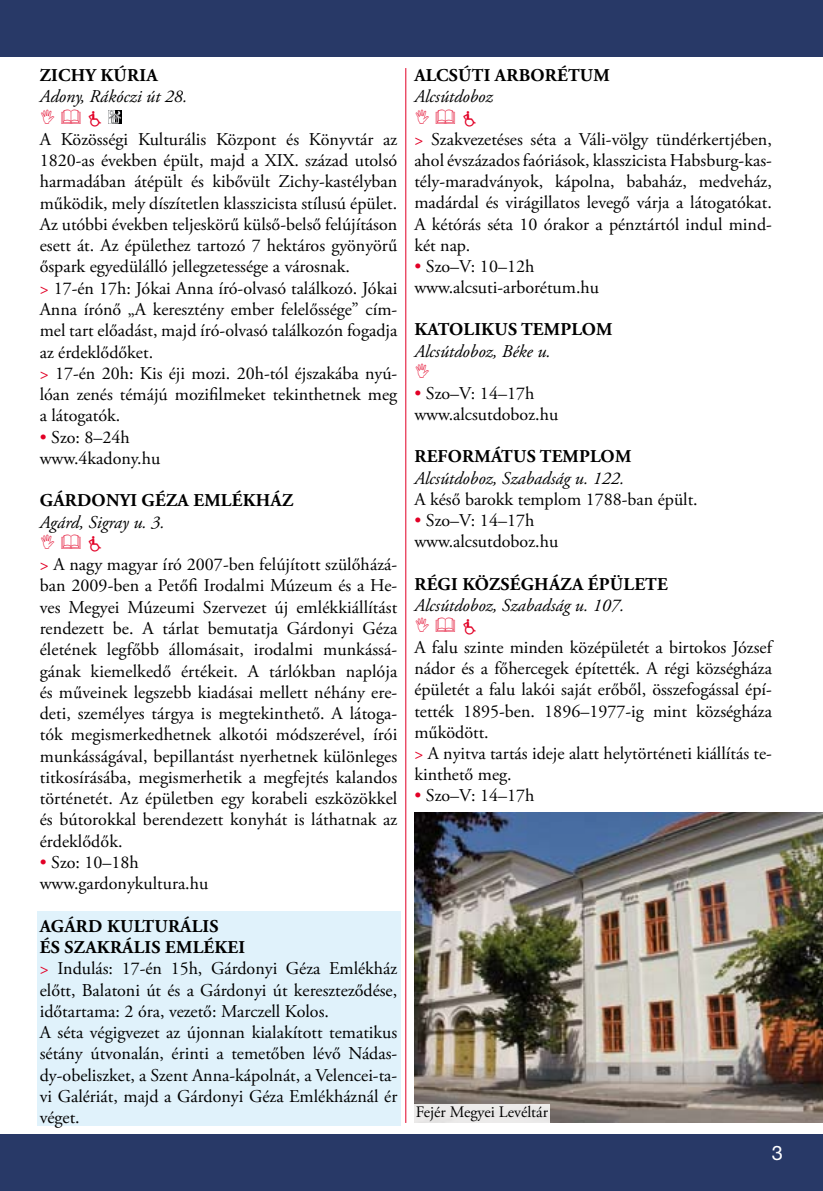
<style>
.page{position:relative;width:823px;height:1191px;background:#fff}
.page>*{position:absolute;margin:0;border:0;box-sizing:border-box;transform-origin:0 0}
.t1{font:20px "Helvetica Neue LT Pro";color:#fff}
.t2{font:18px/21.2px "Adobe Garamond Pro";color:#000}
.t3{font:700 18px "Adobe Garamond Pro";letter-spacing:.015em;color:#000}
.t4{font:italic 18px "Adobe Garamond Pro";color:#000}
.t5{font:16px "Adobe Garamond Pro";color:#000}
.s1{color:#e20026}
.s2{font-weight:700}
</style>
<div class="page">
<div style="left:0;top:1134px;width:822px;height:57px;background:#283967"></div>
<div style="left:0;top:0;width:822px;height:57px;background:#283967"></div>
<hr style="left:405px;top:68px;width:1px;height:1055px;background:#e20026">
<div style="left:37px;top:911px;width:363px;height:215px;background:#e0f2fb"></div>
<img style="left:108px;top:110px;width:13px;height:14px">
<img style="left:414px;top:812px;width:408px;height:311px">
<div style="left:414px;top:1104px;width:135px;height:19px;background:#ebeae9"></div>
<p class="t3" style="left:40px;top:65px;width:116px">ZICHY KÚRIA</p>
<p class="t4" style="left:40px;top:86px;width:149px">Adony, Rákóczi út 28.</p>
<p class="t2" style="left:40px;top:129px;width:359px">A Közösségi Kulturális Központ és Könyvtár az 1820-as években épült, majd a XIX. század utolsó harmadában átépült és kibővült Zichy-kastélyban működik, mely díszítetlen klasszicista stílusú épület.<br>Az utóbbi években teljeskörű külső-belső felújításon esett át. Az épülethez tartozó 7 hektáros gyönyörű őspark egyedülálló jellegzetessége a városnak.<br><span class="s1">&gt;</span> 17-én 17h: Jókai Anna író-olvasó találkozó. Jókai Anna írónő „A keresztény ember felelőssége” cím&shy;mel tart előadást, majd író-olvasó találkozón fogadja az érdeklődőket.<br><span class="s1">&gt;</span> 17-én 20h: Kis éji mozi. 20h-tól éjszakába nyú&shy;lóan zenés témájú mozifilmeket tekinthetnek meg a látogatók.</p>
<p class="t2" style="left:40px;top:427px;width:122px"><span class="s1">•</span> Szo: 8–24h www.4kadony.hu</p>
<p class="t3" style="left:40px;top:490px;width:230px">GÁRDONYI GÉZA EMLÉKHÁZ</p>
<p class="t4" style="left:40px;top:511px;width:126px">Agárd, Sigray u. 3.</p>
<p class="t2" style="left:40px;top:554px;width:359px;text-align:justify"><span class="s1">&gt;</span> A nagy magyar író 2007-ben felújított szülőházá&shy;ban 2009-ben a Petőfi Irodalmi Múzeum és a He&shy;ves Megyei Múzeumi Szervezet új emlékkiállítást rendezett be. A tárlat bemutatja Gárdonyi Géza életének legfőbb állomásait, irodalmi munkássá&shy;gának kiemelkedő értékeit. A tárlókban naplója és műveinek legszebb kiadásai mellett néhány ere&shy;deti, személyes tárgya is megtekinthető. A látoga&shy;tók megismerkedhetnek alkotói módszerével, írói munkásságával, bepillantást nyerhetnek különleges titkosírásába, megismerhetik a megfejtés kalandos történetét. Az épületben egy korabeli eszközökkel és bútorokkal berendezett konyhát is láthatnak az érdeklődők.</p>
<p class="t2" style="left:40px;top:852px;width:170px"><span class="s1">•</span> Szo: 10–18h www.gardonykultura.hu</p>
<p class="t3" style="left:40px;top:915px;width:25px">AGÁR</p>
<p class="t3" style="left:88px;top:915px;width:93px">D KULTURÁL</p>
<p class="t3" style="left:202px;top:915px;width:15px">IS</p>
<p class="t3" style="left:40px;top:936px;width:83px">ÉS SZAKRÁL</p>
<p class="t3" style="left:144px;top:936px;width:35px">IS EML</p>
<p class="t2" style="left:40px;top:937px;width:359px;text-indent:164px"><span class="s2">ÉKEI<br></span><span class="s1">&gt;</span> Indulás: 17-én 15h, Gárdonyi Géza Emlékház előtt, Balatoni út és a Gárdonyi út kereszteződése, időtartama: 2 óra, vezető: Marczell Kolos.<br>A séta végigvezet az újonnan kialakított tematikus sétány útvonalán, érinti a temetőben lévő Nádas&shy;dy-obeliszket, a Szent Anna-kápolnát, a Velencei-ta&shy;vi Galériát, majd a Gárdonyi Géza Emlékháznál ér véget.</p>
<p class="t3" style="left:414px;top:65px;width:195px">ALCSÚTI ARBORÉTUM</p>
<p class="t4" style="left:414px;top:86px;width:80px">Alcsútdoboz</p>
<p class="t2" style="left:414px;top:129px;width:359px;text-align:justify"><span class="s1">&gt;</span> Szakvezetéses séta a Váli-völgy tündérkertjében, ahol évszázados faóriások, klasszicista Habsburg-kas&shy;tély-maradványok, kápolna, babaház, medveház, madárdal és virágillatos levegő várja a látogatókat.<br>A kétórás séta 10 órakor a pénztártól indul mind&shy;két nap.</p>
<p class="t2" style="left:414px;top:256px;width:186px"><span class="s1">•</span> Szo–V: 10–12h www.alcsuti-arborétum.hu</p>
<p class="t3" style="left:414px;top:319px;width:13px">KAT</p>
<p class="t3" style="left:449px;top:319px;width:86px">OLIKUS TEM</p>
<p class="t3" style="left:560px;top:319px;width:52px">PLOM</p>
<p class="t4" style="left:414px;top:340px;width:138px">Alcsútdoboz, Béke u.</p>
<p class="t2" style="left:414px;top:383px;width:145px"><span class="s1">•</span> Szo–V: 14–17h www.alcsutdoboz.hu</p>
<p class="t3" style="left:414px;top:446px;width:62px">REFORMÁT</p>
<p class="t3" style="left:513px;top:446px;width:41px">US TEM</p>
<p class="t3" style="left:579px;top:446px;width:52px">PLOM</p>
<p class="t4" style="left:414px;top:467px;width:211px">Alcsútdoboz, Szabadság u. 122.</p>
<p class="t2" style="left:414px;top:489px;width:285px">A késő barokk templom 1788-ban épült.</p>
<p class="t2" style="left:414px;top:510px;width:145px"><span class="s1">•</span> Szo–V: 14–17h www.alcsutdoboz.hu</p>
<p class="t3" style="left:414px;top:573px;width:120px">RÉGI KÖZSÉGHÁZA</p>
<p class="t3" style="left:587px;top:573px;width:48px">ÉPÜLETE</p>
<p class="t4" style="left:414px;top:594px;width:211px">Alcsútdoboz, Szabadság u. 107.</p>
<p class="t2" style="left:414px;top:637px;width:359px">A falu szinte minden középületét a birtokos József nádor és a főhercegek építették. A régi községháza épületét a falu lakói saját erőből, összefogással épí&shy;tették 1895-ben. 1896–1977-ig mint községháza működött.<br><span class="s1">&gt;</span> A nyitva tartás ideje alatt helytörténeti kiállítás te&shy;kinthető meg.</p>
<p class="t2" style="left:414px;top:785px;width:121px"><span class="s1">•</span> Szo–V: 14–17h</p>
<p class="t5" style="left:415px;top:1102px;width:134px">Fejér Megyei Levéltár</p>
<p class="t1" style="left:771px;top:1140px;width:13px">3</p>
</div>
